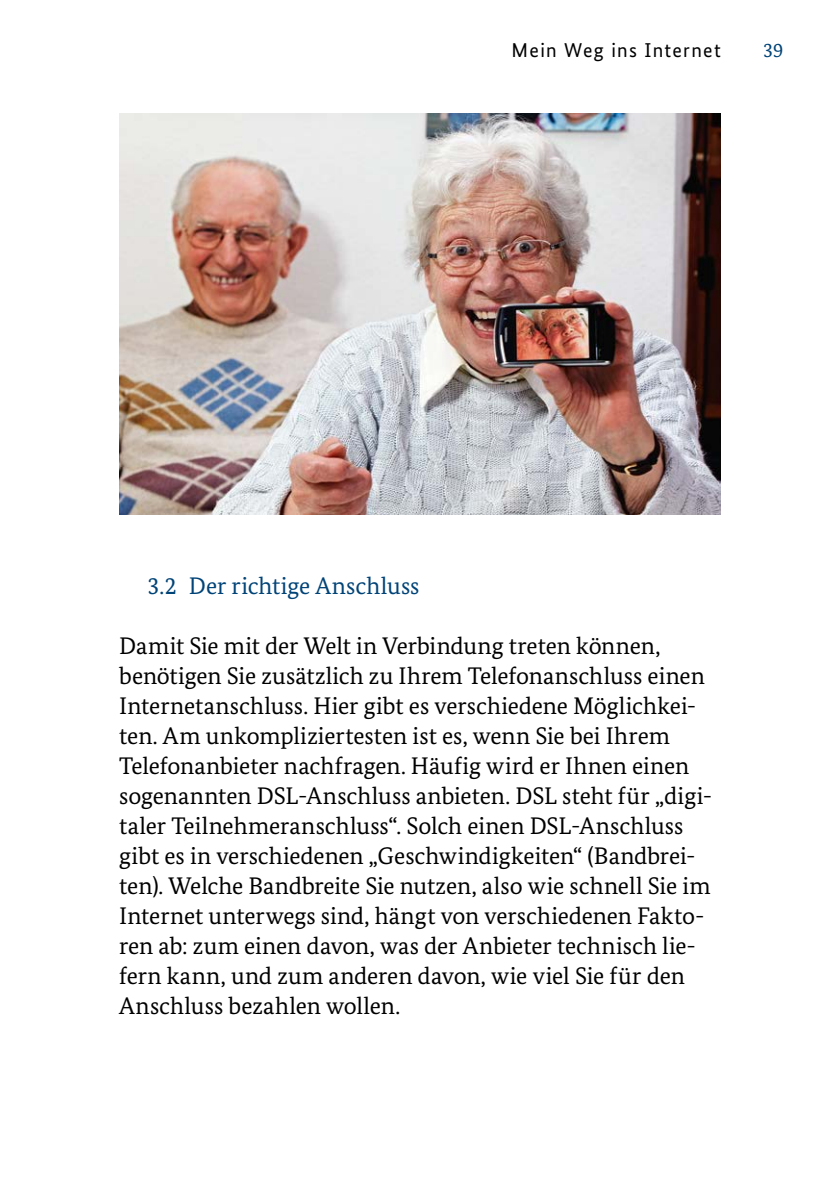
<style>
.page{position:relative;width:840px;height:1191px;background:#fff}
.page>*{position:absolute;margin:0;border:0;box-sizing:border-box;transform-origin:0 0}
.C-02-p-Fließtext{font:24px/30px "Bundes Serif";letter-spacing:-.005em;color:#000}
.C-03-H2-1_1_Head{font:24px "Bundes Serif";color:#004377}
.t1{font:20px "Bundes Sans";letter-spacing:.065em;color:#000}
.t2{font:20px "Bundes Serif";color:#004377}
</style>
<div class="page">
<img style="left:119px;top:113px;width:601px;height:401px">
<p class="t1" style="left:511px;top:38px;width:210px">Mein Weg ins Internet</p>
<p class="t2" style="left:762px;top:38px;width:21px">39</p>
<h2 class="C-03-H2-1_1_Head" style="left:147px;top:571px;width:273px">3.2 Der richtige Anschluss</h2>
<p class="C-02-p-Fließtext" style="left:119px;top:630px;width:594px">Damit Sie mit der Welt in Verbindung treten können, benötigen Sie zusätzlich zu Ihrem Telefonanschluss einen Internetanschluss. Hier gibt es verschiedene Möglichkei&shy;ten. Am unkompliziertesten ist es, wenn Sie bei Ihrem Telefonanbieter nachfragen. Häufig wird er Ihnen einen sogenannten DSL-Anschluss anbieten. DSL steht für „digi&shy;taler Teilnehmeranschluss“. Solch einen DSL-Anschluss gibt es in verschiedenen „Geschwindigkeiten“ (Bandbrei&shy;ten). Welche Bandbreite Sie nutzen, also wie schnell Sie im Internet unterwegs sind, hängt von verschiedenen Fakto&shy;ren ab: zum einen davon, was der Anbieter technisch lie&shy;fern kann, und zum anderen davon, wie viel Sie für den Anschluss bezahlen wollen.</p>
</div>
